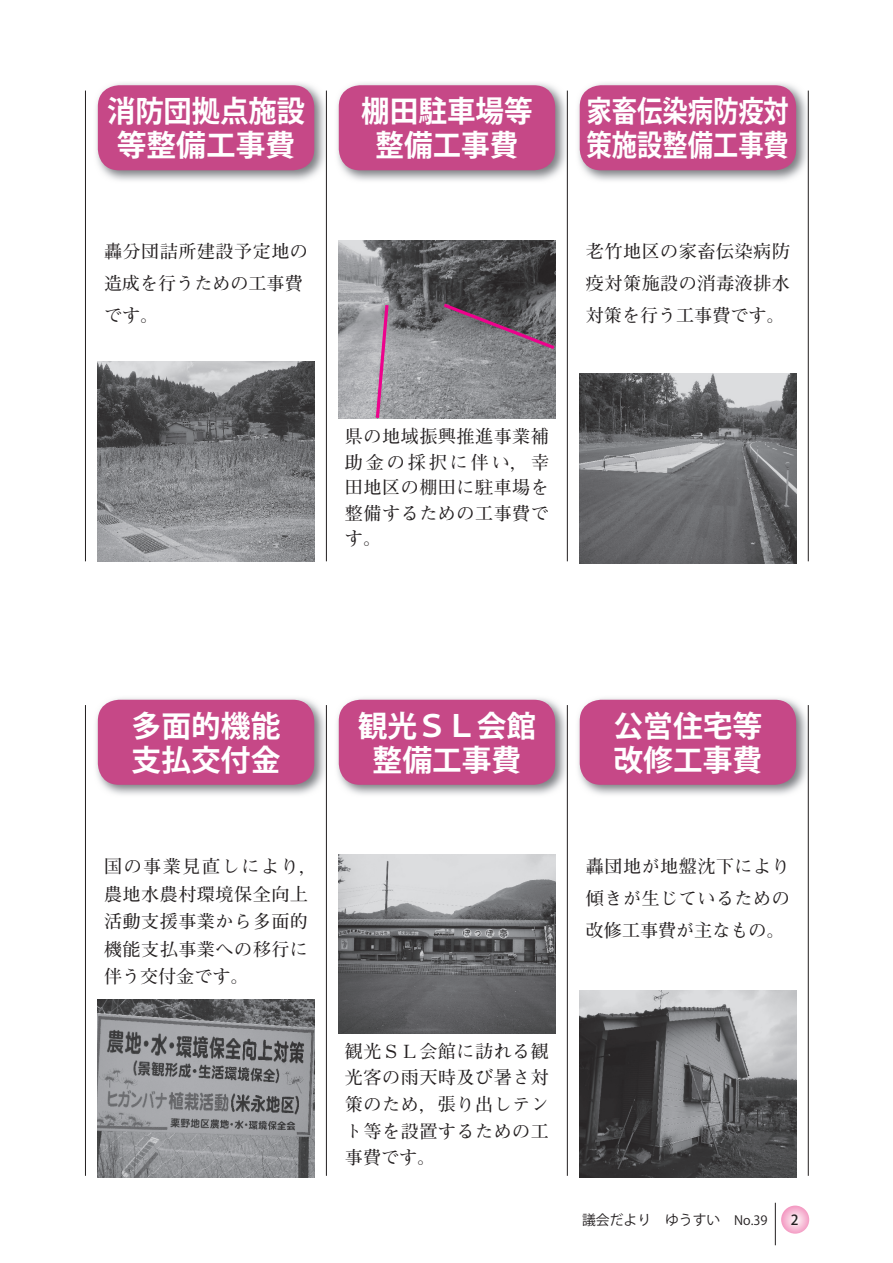
<style>
.page{position:relative;width:893px;height:1263px;background:#fff}
.page>*{position:absolute;margin:0;border:0;box-sizing:border-box;transform-origin:0 0}
.t1{font:700 29.7px/34px "Koz Go Pro";color:#fff}
.t2{font:700 29.7px/34px "Koz Go Pro";color:#fff;scale:.85 1}
.t3{font:700 29.7px/34px "Koz Go Pro";color:#fff;text-align:center;scale:.95 1}
.t4{font:700 29.7px/34px "Koz Go Pro";color:#fff;text-align:center;scale:.96 1}
.t5{font:700 18px/32px "Futo Min A101 Pr 5";letter-spacing:.03em;color:#231f20;text-align:justify}
.t6{font:700 18px/32px "Futo Min A101 Pr 5";color:#231f20}
.t7{font:13.8px "Koz Go Pro";color:#231f20}
.t8{font:500 13.8px "Koz Go Pro";color:#231f20}
.s1{font-size:12.75px}
</style>
<div class="page">
<svg style="left:781px;top:1205px;width:28px;height:28px"></svg>
<hr style="left:775px;top:1203px;width:1px;height:42px;background:#231f20">
<img style="left:578px;top:698px;width:230px;height:99px">
<div style="left:580px;top:700px;width:216px;height:85px;background:#c64887;border-radius:21px"></div>
<img style="left:578px;top:83px;width:231px;height:100px">
<div style="left:580px;top:85px;width:216px;height:85px;background:#c64887;border-radius:21px"></div>
<img style="left:337px;top:698px;width:230px;height:99px">
<div style="left:339px;top:700px;width:216px;height:85px;background:#c64887;border-radius:21px"></div>
<img style="left:337px;top:83px;width:231px;height:100px">
<div style="left:339px;top:85px;width:216px;height:85px;background:#c64887;border-radius:21px"></div>
<img style="left:96px;top:698px;width:230px;height:99px">
<div style="left:98px;top:700px;width:216px;height:85px;background:#c64887;border-radius:21px"></div>
<img style="left:96px;top:83px;width:231px;height:100px">
<div style="left:98px;top:85px;width:216px;height:85px;background:#c64887;border-radius:21px"></div>
<hr style="left:808px;top:705px;width:1px;height:471px;background:#231f20">
<hr style="left:808px;top:91px;width:1px;height:470px;background:#231f20">
<hr style="left:567px;top:705px;width:1px;height:471px;background:#231f20">
<hr style="left:567px;top:91px;width:1px;height:470px;background:#231f20">
<hr style="left:326px;top:705px;width:1px;height:471px;background:#231f20">
<hr style="left:326px;top:91px;width:1px;height:470px;background:#231f20">
<hr style="left:85px;top:705px;width:1px;height:471px;background:#231f20">
<hr style="left:85px;top:91px;width:1px;height:470px;background:#231f20">
<img style="left:580px;top:991px;width:216px;height:187px">
<img style="left:98px;top:361px;width:216px;height:200px">
<img style="left:580px;top:373px;width:216px;height:190px">
<img style="left:339px;top:855px;width:216px;height:178px">
<img style="left:98px;top:999px;width:216px;height:179px">
<img style="left:339px;top:240px;width:216px;height:179px">
<svg style="left:374px;top:302px;width:16px;height:117px"></svg>
<svg style="left:440px;top:301px;width:116px;height:51px"></svg>
<h1 class="t3" style="left:107px;top:96px;width:210px">消防団拠点施設等整備工事費</h1>
<p class="t6" style="left:104px;top:234px;width:206px">轟分団詰所建設予定地の造成を行うための工事費です。</p>
<h1 class="t4" style="left:361px;top:96px;width:180px">棚田駐車場等整備工事費</h1>
<h1 class="t2" style="left:586px;top:96px;width:240px">家畜伝染病防疫対策施設整備工事費</h1>
<p class="t5" style="left:586px;top:234px;width:206px">老竹地区の家畜伝染病防疫対策施設の消毒液排水対策を行う工事費です。</p>
<p class="t5" style="left:345px;top:422px;width:206px;line-height:25.5px">県の地域振興推進事業補助金の採択に伴い，幸田地区の棚田に駐車場を整備するための工事費です。</p>
<h1 class="t1" style="left:132px;top:710px;width:150px">多面的機能支払交付金</h1>
<p class="t5" style="left:104px;top:851px;width:215px;line-height:27.6px;text-align:left">国の事業見直しにより，農地水農村環境保全向上活動支援事業から多面的機能支払事業への移行に伴う交付金です。</p>
<h1 class="t1" style="left:358px;top:710px;width:180px;text-align:center">観光ＳＬ会館整備工事費</h1>
<h1 class="t1" style="left:613px;top:710px;width:150px">公営住宅等改修工事費</h1>
<p class="t5" style="left:586px;top:848px;width:206px">轟団地が地盤沈下により傾きが生じているための改修工事費が主なもの。</p>
<p class="t5" style="left:345px;top:1036px;width:206px;line-height:26.5px">観光ＳＬ会館に訪れる観光客の雨天時及び暑さ対策のため，張り出しテント等を設置するための工事費です。</p>
<p class="t7" style="left:582px;top:1211px;width:187px">議会だより　ゆうすい　<span class="s1">No.39</span></p>
<p class="t8" style="left:791px;top:1210px;width:9px">2</p>
</div>
